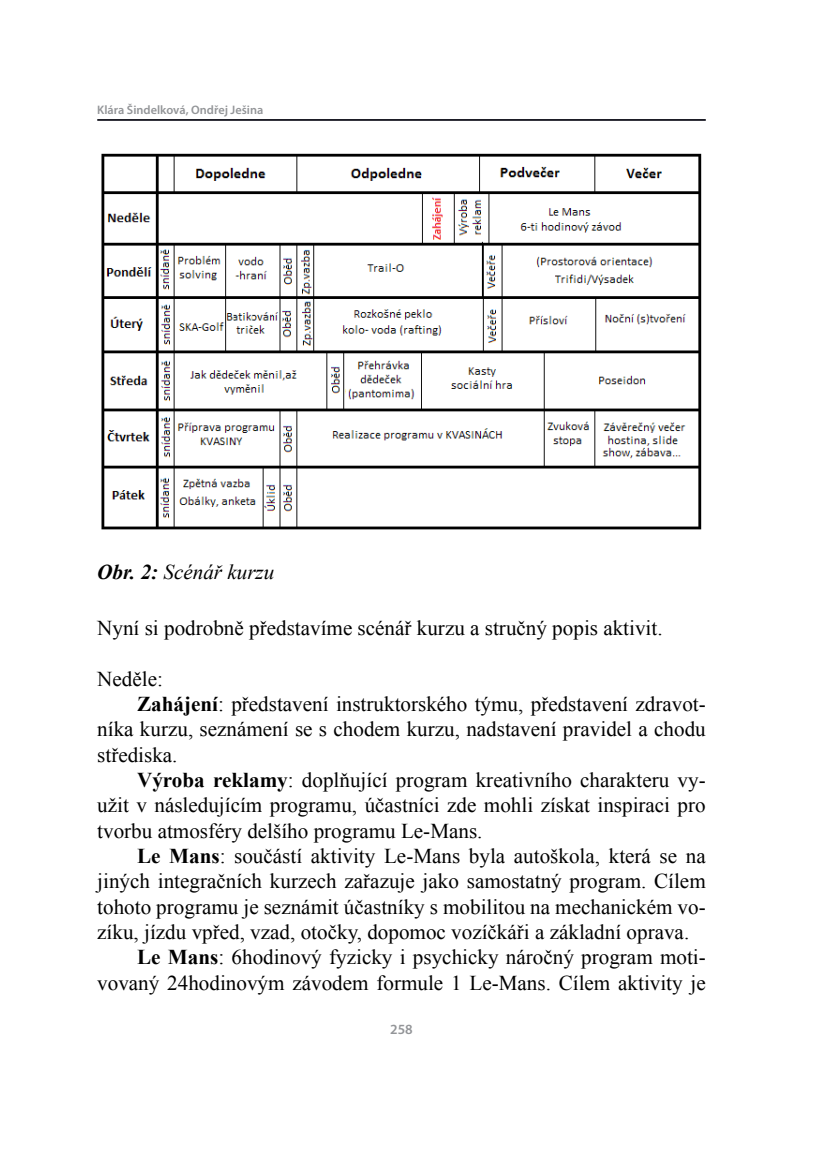
<style>
.page{position:relative;width:828px;height:1163px;background:#fff}
.page>*{position:absolute;margin:0;border:0;box-sizing:border-box;transform-origin:0 0}
.text{font:21.2px/25.4px "Times New Roman";color:#000;text-align:justify}
.text_-_klicova_slova{font:italic 21.2px "Times New Roman";color:#000}
.t1{font:600 14px "Myriad Pro";color:#939598}
.t2{font:600 12.4px "Myriad Pro";color:#939598}
.s1{font-weight:700}
</style>
<div class="page">
<hr style="left:97px;top:119px;width:609px;height:2px;background:#0d0d17">
<img style="left:101px;top:153px;width:601px;height:377px">
<p class="t2" style="left:97px;top:102px;width:168px">Klára Šindelková, Ondřej Ješina</p>
<p class="text_-_klicova_slova" style="left:97px;top:557px;width:179px"><span class="s1">Obr. 2:</span> Scénář kurzu</p>
<p class="text" style="left:97px;top:614px;width:567px">Nyní si podrobně představíme scénář kurzu a stručný popis aktivit.</p>
<p class="text" style="left:97px;top:665px;width:67px">Neděle:</p>
<p class="text" style="left:97px;top:690px;width:610px;text-indent:40px"><span class="s1">Zahájení</span>: představení instruktorského týmu, představení zdravot&shy;níka kurzu, seznámení se s chodem kurzu, nadstavení pravidel a chodu střediska.</p>
<p class="text" style="left:97px;top:766px;width:610px;text-indent:40px"><span class="s1">Výroba reklamy</span>: doplňující program kreativního charakteru vy&shy;užit v následujícím programu, účastníci zde mohli získat inspiraci pro tvorbu atmosféry delšího programu Le-Mans.</p>
<p class="text" style="left:97px;top:842px;width:610px;text-indent:40px"><span class="s1">Le Mans</span>: součástí aktivity Le-Mans byla autoškola, která se na jiných integračních kurzech zařazuje jako samostatný program. Cílem tohoto programu je seznámit účastníky s mobilitou na mechanickém vo&shy;zíku, jízdu vpřed, vzad, otočky, dopomoc vozíčkáři a základní oprava.</p>
<p class="text" style="left:97px;top:944px;width:610px;text-align:right"><span class="s1">Le Mans</span>: 6hodinový fyzicky i psychicky náročný program moti&shy;vovaný 24hodinovým závodem formule 1 Le-Mans. Cílem aktivity je</p>
<p class="t1" style="left:390px;top:1019px;width:24px">258</p>
</div>
